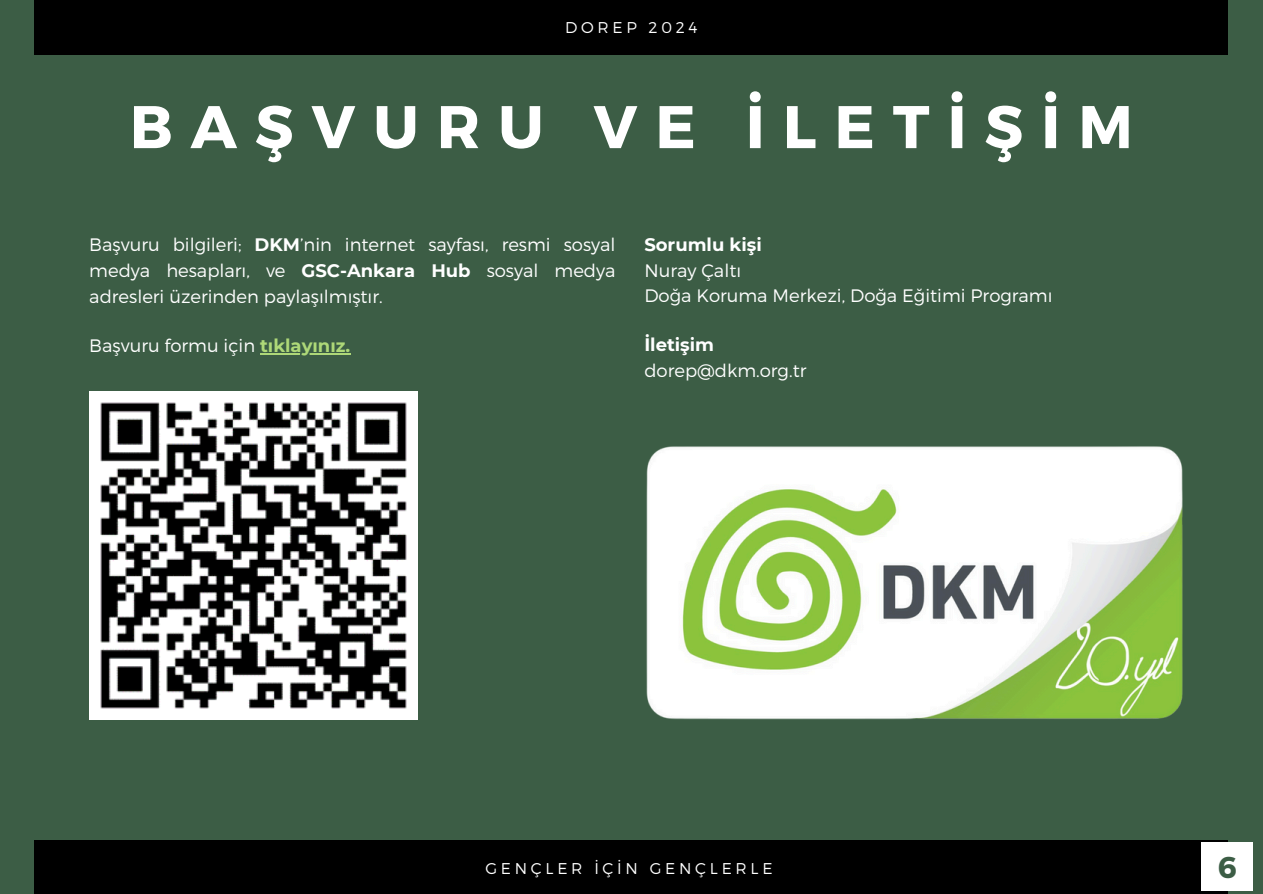
<style>
.page{position:relative;width:1263px;height:894px;background:#fff}
.page>*{position:absolute;margin:0;border:0;box-sizing:border-box;transform-origin:0 0}
.t1{font:700 60px "Montserrat";letter-spacing:.3em;color:#fff}
.t2{font:700 30px "Montserrat";color:#3c5d45}
.t3{font:300 18px/25.8px "Montserrat";color:#fff}
.t4{font:300 15.6px "Montserrat";letter-spacing:.24em;color:#fff}
.s1{font-weight:700}
.s2{font-weight:700;color:#aed878}
</style>
<div class="page">
<div style="left:0;top:0;width:1263px;height:893px;background:#3c5d45"></div>
<img style="left:89px;top:391px;width:329px;height:328px">
<div style="left:35px;top:0;width:1193px;height:54px;background:#000"></div>
<div style="left:35px;top:840px;width:1193px;height:53px;background:#000"></div>
<hr style="left:260px;top:353px;width:90px;height:1px;background:#aed878">
<div style="left:1201px;top:842px;width:52px;height:48px;background:#fff"></div>
<img style="left:646px;top:446px;width:537px;height:274px">
<p class="t4" style="left:565px;top:17px;width:134px">DOREP 2024</p>
<h1 class="t1" style="left:130px;top:88px;width:1005px">BAŞVURU VE İLETİŞİM</h1>
<p class="t3" style="left:89px;top:231px;width:528px;text-align:justify">Başvuru bilgileri; <span class="s1">DKM</span>’nin internet sayfası, resmi sosyal medya hesapları, ve <span class="s1">GSC-Ankara Hub</span> sosyal medya adresleri üzerinden paylaşılmıştır.</p>
<p class="t3" style="left:89px;top:332px;width:262px">Başvuru formu için <span class="s2">tıklayınız.</span></p>
<p class="t3" style="left:644px;top:231px;width:410px;line-height:25.3px"><span class="s1">Sorumlu kişi<br></span>Nuray Çaltı<br>Doğa Koruma Merkezi, Doğa Eğitimi Programı</p>
<h2 class="t3" style="left:644px;top:331px;width:164px"><span class="s1">İletişim </span>dorep@dkm.org.tr</h2>
<h2 class="t4" style="left:485px;top:857px;width:289px">GENÇLER İÇİN GENÇLERLE</h2>
<p class="t2" style="left:1218px;top:847px;width:20px">6</p>
</div>
